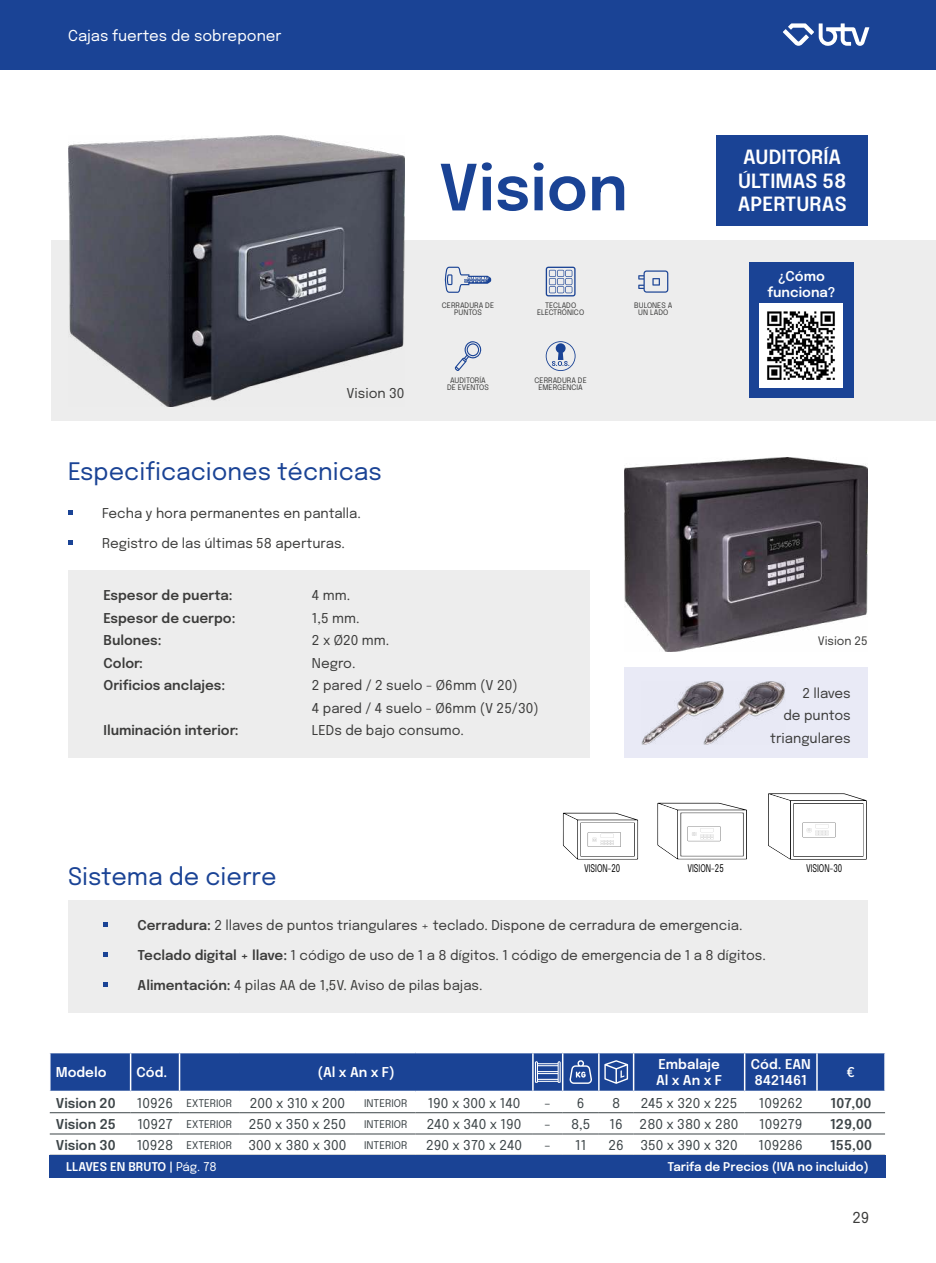
<style>
.page{position:relative;width:936px;height:1263px;background:#fff}
.page>*{position:absolute;margin:0;border:0;box-sizing:border-box;transform-origin:0 0}
.t1{font:600 63.15px "Epilogue";color:#1a4395}
.t2{font:24px "Epilogue";color:#1a4395}
.t3{font:600 19.5px/23.4px "Epilogue";letter-spacing:.005em;color:#fff}
.t4{font:15px "Epilogue";color:#fff}
.t5{font:15px "Epilogue";color:#3c3c3b}
.t6{font:13.5px/22.5px "Epilogue";color:#3c3c3b}
.t7{font:13.5px "Epilogue";color:#3d4548}
.t8{font:600 13.5px/22.5px "Epilogue";color:#3c3c3b}
.t9{font:600 13.5px/16.2px "Epilogue";color:#fff}
.t10{font:600 13.5px "Epilogue";color:#3d4548}
.t11{font:600 12px "Epilogue";color:#fff}
.t12{font:11.55px "Epilogue";color:#3c3c3b}
.t13{font:10.5px "Epilogue";color:#3d4548}
.t14{font:10.5px "Epilogue";color:#000;scale:.75 1}
.t15{font:7.5px/7.5px "Epilogue";letter-spacing:.005em;color:#3c3c3b;text-align:center}
.s1{font-weight:600}
.s2{font-size:13.5px}
.s3{font-size:10.5px}
.s4{font-weight:400}
</style>
<div class="page">
<div style="left:0;top:0;width:935px;height:69px;background:#1a4395"></div>
<svg style="left:783px;top:23px;width:86px;height:23px"></svg>
<div style="left:624px;top:668px;width:243px;height:90px;background:#e9eaf6"></div>
<div style="left:51px;top:240px;width:884px;height:180px;background:#ededed"></div>
<div style="left:749px;top:263px;width:104px;height:135px;background:#1a4395"></div>
<img style="left:759px;top:304px;width:83px;height:83px">
<svg style="left:445px;top:267px;width:46px;height:26px"></svg>
<svg style="left:454px;top:341px;width:27px;height:30px"></svg>
<hr style="left:50px;top:1112px;width:81px;height:1px;background:#3d4548">
<hr style="left:131px;top:1112px;width:48px;height:1px;background:#3d4548">
<hr style="left:179px;top:1112px;width:60px;height:1px;background:#3d4548">
<hr style="left:239px;top:1112px;width:117px;height:1px;background:#3d4548">
<hr style="left:356px;top:1112px;width:59px;height:1px;background:#3d4548">
<hr style="left:415px;top:1112px;width:118px;height:1px;background:#3d4548">
<svg style="left:533px;top:1112px;width:29px;height:1px"></svg>
<hr style="left:562px;top:1112px;width:37px;height:1px;background:#3d4548">
<hr style="left:599px;top:1112px;width:34px;height:1px;background:#3d4548">
<hr style="left:633px;top:1112px;width:111px;height:1px;background:#3d4548">
<hr style="left:744px;top:1112px;width:73px;height:1px;background:#3d4548">
<hr style="left:817px;top:1112px;width:68px;height:1px;background:#3d4548">
<hr style="left:239px;top:1134px;width:117px;height:1px;background:#3d4548">
<hr style="left:415px;top:1134px;width:118px;height:1px;background:#3d4548">
<svg style="left:533px;top:1134px;width:29px;height:1px"></svg>
<hr style="left:562px;top:1134px;width:37px;height:1px;background:#3d4548">
<hr style="left:599px;top:1134px;width:34px;height:1px;background:#3d4548">
<hr style="left:633px;top:1134px;width:111px;height:1px;background:#3d4548">
<hr style="left:744px;top:1134px;width:73px;height:1px;background:#3d4548">
<hr style="left:50px;top:1134px;width:81px;height:1px;background:#3d4548">
<hr style="left:131px;top:1134px;width:48px;height:1px;background:#3d4548">
<hr style="left:179px;top:1134px;width:60px;height:1px;background:#3d4548">
<hr style="left:356px;top:1134px;width:59px;height:1px;background:#3d4548">
<hr style="left:817px;top:1134px;width:68px;height:1px;background:#3d4548">
<svg style="left:50px;top:1052px;width:835px;height:40px;background:#30559f"></svg>
<img style="left:624px;top:458px;width:243px;height:194px">
<img style="left:68px;top:135px;width:336px;height:271px">
<div style="left:68px;top:900px;width:799px;height:113px;background:#ededed"></div>
<svg style="left:103px;top:953px;width:5px;height:4px"></svg>
<svg style="left:103px;top:923px;width:5px;height:4px"></svg>
<svg style="left:103px;top:983px;width:5px;height:4px"></svg>
<div style="left:68px;top:570px;width:522px;height:188px;background:#ededed"></div>
<svg style="left:68px;top:510px;width:4px;height:4px"></svg>
<svg style="left:68px;top:540px;width:4px;height:4px"></svg>
<img style="left:724px;top:681px;width:61px;height:53px">
<svg style="left:545px;top:267px;width:30px;height:29px"></svg>
<svg style="left:545px;top:341px;width:30px;height:30px"></svg>
<svg style="left:638px;top:270px;width:30px;height:23px"></svg>
<div style="left:716px;top:135px;width:151px;height:90px;background:#1a4395"></div>
<svg style="left:563px;top:813px;width:75px;height:46px"></svg>
<svg style="left:657px;top:803px;width:89px;height:56px"></svg>
<svg style="left:768px;top:793px;width:98px;height:66px"></svg>
<img style="left:641px;top:681px;width:83px;height:63px">
<div style="left:49px;top:1155px;width:836px;height:23px;background:#1a4395"></div>
<p class="t4" style="left:68px;top:25px;width:215px">Cajas fuertes de sobreponer</p>
<h1 class="t1" style="left:438px;top:141px;width:191px">Vision</h1>
<p class="t6" style="left:346px;top:381px;width:60px">Vision 30</p>
<h2 class="t2" style="left:68px;top:455px;width:315px">Especificaciones técnicas</h2>
<p class="t6" style="left:102px;top:501px;width:260px">Fecha y hora permanentes en pantalla.</p>
<p class="t6" style="left:102px;top:531px;width:244px">Registro de las últimas 58 aperturas.</p>
<p class="t15" style="left:442px;top:301px;width:54px">CERRADURA DE<br>PUNTOS</p>
<p class="t15" style="left:537px;top:301px;width:49px">TECLADO<br>ELECTRÓNICO</p>
<p class="t15" style="left:447px;top:376px;width:43px">AUDITORÍA<br>DE EVENTOS</p>
<p class="t15" style="left:534px;top:376px;width:54px">CERRADURA DE<br>EMERGENCIA</p>
<p class="t8" style="left:103px;top:583px;width:133px">Espesor de puerta:<br>Espesor de cuerpo:<br>Bulones:<br>Color:<br>Orificios anclajes:</p>
<p class="t8" style="left:103px;top:718px;width:136px">Iluminación interior:</p>
<p class="t6" style="left:312px;top:583px;width:228px">4 mm.<br>1,5 mm.<br>2 x Ø20 mm.<br>Negro.<br>2 pared / 2 suelo - Ø6mm (V 20)<br>4 pared / 4 suelo - Ø6mm (V 25/30)<br>LEDs de bajo consumo.</p>
<p class="t15" style="left:634px;top:301px;width:40px">BULONES A<br>UN LADO</p>
<h3 class="t3" style="left:738px;top:144px;width:110px">AUDITORÍA<br>ÚLTIMAS 58<br>APERTURAS</h3>
<p class="t9" style="left:767px;top:267px;width:70px;text-align:center">¿Cómo funciona?</p>
<p class="t12" style="left:817px;top:633px;width:52px">Vision 25</p>
<p class="t6" style="left:770px;top:681px;width:82px;text-align:right">2 llaves<br>de puntos triangulares</p>
<h2 class="t2" style="left:68px;top:860px;width:210px">Sistema de cierre</h2>
<p class="t14" style="left:584px;top:861px;width:50px">VISION-20</p>
<p class="t14" style="left:687px;top:861px;width:50px">VISION-25</p>
<p class="t14" style="left:806px;top:861px;width:50px">VISION-30</p>
<p class="t6" style="left:137px;top:913px;width:606px"><span class="s1">Cerradura:</span> 2 llaves de puntos triangulares + teclado. Dispone de cerradura de emergencia.</p>
<p class="t6" style="left:137px;top:943px;width:630px"><span class="s1">Teclado digital + llave:</span> 1 código de uso de 1 a 8 dígitos. 1 código de emergencia de 1 a 8 dígitos.</p>
<p class="t6" style="left:137px;top:973px;width:346px"><span class="s1">Alimentación:</span> 4 pilas AA de 1,5V. Aviso de pilas bajas.</p>
<p class="t9" style="left:56px;top:1063px;width:52px">Modelo</p>
<p class="t9" style="left:137px;top:1063px;width:32px">Cód.</p>
<p class="t9" style="left:317px;top:1063px;width:79px">(Al x An x F)</p>
<p class="t9" style="left:656px;top:1055px;width:68px">Embalaje<br>Al x An x F</p>
<p class="t9" style="left:750px;top:1055px;width:61px">Cód. EAN<br>8421461</p>
<p class="t9" style="left:846px;top:1063px;width:10px">€</p>
<p class="t10" style="left:56px;top:1093px;width:61px">Vision 20</p>
<p class="t13" style="left:137px;top:1095px;width:97px"><span class="s2">10926</span> EXTERIOR</p>
<p class="t7" style="left:250px;top:1093px;width:97px">200 x 310 x 200</p>
<p class="t13" style="left:364px;top:1095px;width:45px">INTERIOR</p>
<p class="t7" style="left:427px;top:1093px;width:94px">190 x 300 x 140</p>
<p class="t7" style="left:544px;top:1093px;width:42px">- 6</p>
<p class="t7" style="left:612px;top:1093px;width:10px">8</p>
<p class="t7" style="left:640px;top:1093px;width:98px">245 x 320 x 225</p>
<p class="t7" style="left:758px;top:1093px;width:45px">109262</p>
<p class="t10" style="left:830px;top:1093px;width:42px">107,00</p>
<p class="t10" style="left:56px;top:1114px;width:62px">Vision 25</p>
<p class="t7" style="left:137px;top:1114px;width:210px">10927 <span class="s3">EXTERIOR</span> 250 x 350 x 250</p>
<p class="t13" style="left:364px;top:1116px;width:45px">INTERIOR</p>
<p class="t7" style="left:427px;top:1114px;width:96px">240 x 340 x 190</p>
<p class="t7" style="left:544px;top:1114px;width:47px">- 8,5</p>
<p class="t7" style="left:609px;top:1114px;width:130px">16 280 x 380 x 280</p>
<p class="t7" style="left:759px;top:1114px;width:45px">109279</p>
<p class="t10" style="left:830px;top:1114px;width:43px">129,00</p>
<p class="t10" style="left:56px;top:1135px;width:61px">Vision 30</p>
<p class="t7" style="left:137px;top:1135px;width:211px">10928 <span class="s3">EXTERIOR</span> 300 x 380 x 300</p>
<p class="t13" style="left:364px;top:1137px;width:45px">INTERIOR</p>
<p class="t7" style="left:426px;top:1135px;width:97px">290 x 370 x 240</p>
<p class="t7" style="left:544px;top:1135px;width:43px">- 11</p>
<p class="t7" style="left:608px;top:1135px;width:131px">26 350 x 390 x 320</p>
<p class="t7" style="left:758px;top:1135px;width:46px">109286</p>
<p class="t10" style="left:830px;top:1135px;width:43px">155,00</p>
<p class="t11" style="left:66px;top:1158px;width:152px">LLAVES EN BRUTO | <span class="s4">Pág. 78</span></p>
<p class="t11" style="left:667px;top:1158px;width:203px">Tarifa de Precios (IVA no incluido)</p>
<p class="t5" style="left:852px;top:1207px;width:19px">29</p>
</div>
